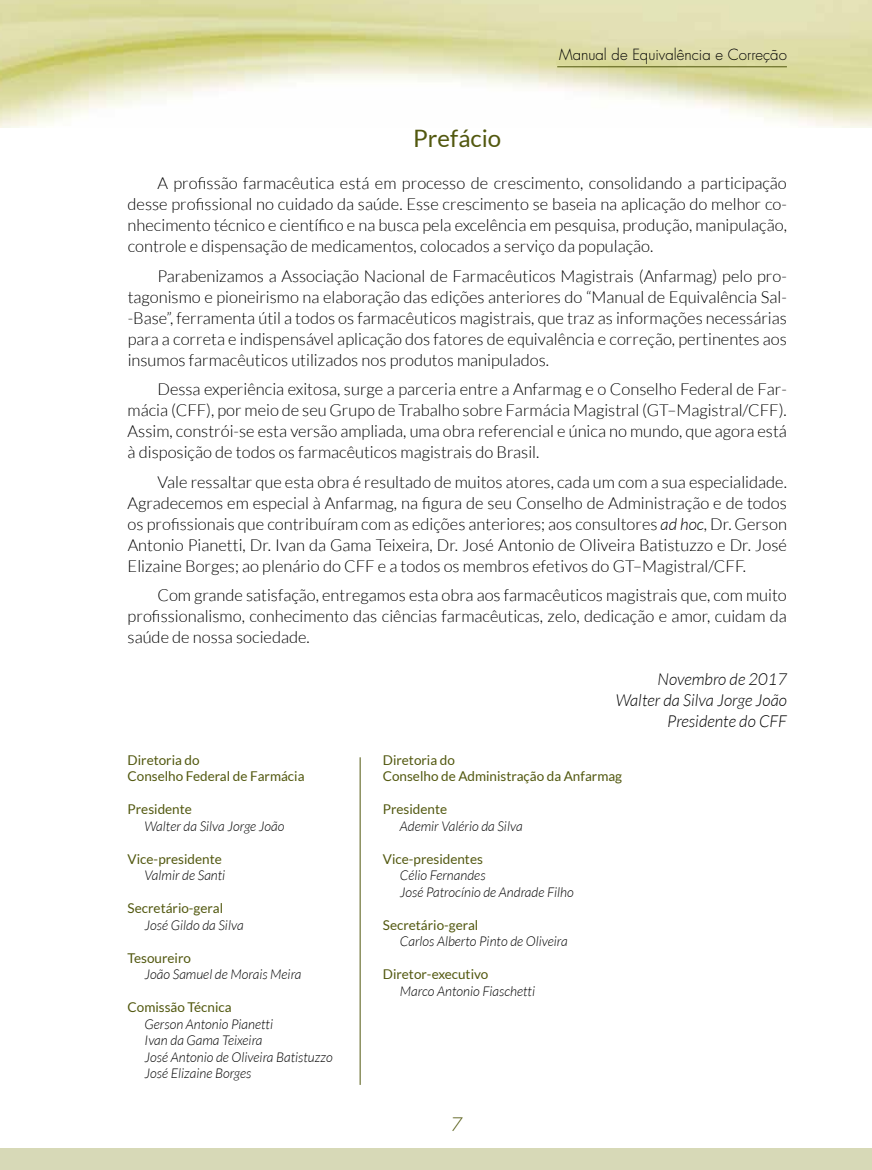
<style>
.page{position:relative;width:872px;height:1170px;background:#fff}
.page>*{position:absolute;margin:0;border:0;box-sizing:border-box;transform-origin:0 0}
.t1{font:24px "Lato";color:#52580f}
.t2{font:300 18px "Futura";color:#52580f}
.t3{font:300 16.5px/21px "Lato";color:#000;text-align:justify}
.t4{font:italic 300 16.5px/21px "Lato";color:#000;text-align:right}
.t5{font:300 15px "Futura";color:#000}
.t6{font:italic 300 13.5px/16.5px "Lato";color:#000}
.t7{font:13.5px "Lato";color:#52580f}
.s1{font-style:italic}
</style>
<div class="page">
<img style="left:0;top:0;width:872px;height:128px">
<div style="left:0;top:1148px;width:872px;height:21px;background:#d7d9b7"></div>
<hr style="left:557px;top:67px;width:230px;height:1px;background:#52580f">
<hr style="left:360px;top:757px;width:1px;height:327px;background:#52580f">
<p class="t5" style="left:559px;top:46px;width:229px">Manual de Equivalência e Correção</p>
<h1 class="t1" style="left:413px;top:125px;width:89px">Prefácio</h1>
<p class="t3" style="left:128px;top:173px;width:661px;text-indent:30px">A profissão farmacêutica está em processo de crescimento, consolidando a participação desse profissional no cuidado da saúde. Esse crescimento se baseia na aplicação do melhor co&shy;nhecimento técnico e científico e na busca pela excelência em pesquisa, produção, manipulação, controle e dispensação de medicamentos, colocados a serviço da população.</p>
<p class="t3" style="left:128px;top:265px;width:661px;text-indent:30px">Parabenizamos a Associação Nacional de Farmacêuticos Magistrais (Anfarmag) pelo pro&shy;tagonismo e pioneirismo na elaboração das edições anteriores do “Manual de Equivalência Sal--Base”, ferramenta útil a todos os farmacêuticos magistrais, que traz as informações necessárias para a correta e indispensável aplicação dos fatores de equivalência e correção, pertinentes aos insumos farmacêuticos utilizados nos produtos manipulados.</p>
<p class="t3" style="left:128px;top:379px;width:661px;text-indent:30px">Dessa experiência exitosa, surge a parceria entre a Anfarmag e o Conselho Federal de Far&shy;mácia (CFF), por meio de seu Grupo de Trabalho sobre Farmácia Magistral (GT–Magistral/CFF).<br>Assim, constrói-se esta versão ampliada, uma obra referencial e única no mundo, que agora está à disposição de todos os farmacêuticos magistrais do Brasil.</p>
<p class="t3" style="left:128px;top:471px;width:661px;text-indent:30px">Vale ressaltar que esta obra é resultado de muitos atores, cada um com a sua especialidade.<br>Agradecemos em especial à Anfarmag, na figura de seu Conselho de Administração e de todos os profissionais que contribuíram com as edições anteriores; aos consultores <span class="s1">ad hoc</span>, Dr. Gerson Antonio Pianetti, Dr. Ivan da Gama Teixeira, Dr. José Antonio de Oliveira Batistuzzo e Dr. José Elizaine Borges; ao plenário do CFF e a todos os membros efetivos do GT–Magistral/CFF.</p>
<p class="t3" style="left:128px;top:585px;width:661px;text-indent:30px">Com grande satisfação, entregamos esta obra aos farmacêuticos magistrais que, com muito profissionalismo, conhecimento das ciências farmacêuticas, zelo, dedicação e amor, cuidam da saúde de nossa sociedade.</p>
<p class="t4" style="left:616px;top:669px;width:172px">Novembro de 2017<br>Walter da Silva Jorge João<br>Presidente do CFF</p>
<p class="t7" style="left:128px;top:752px;width:74px">Diretoria do</p>
<p class="t7" style="left:383px;top:752px;width:74px">Diretoria do</p>
<p class="t7" style="left:128px;top:768px;width:178px">Conselho Federal de Farmácia</p>
<p class="t7" style="left:383px;top:768px;width:241px">Conselho de Administração da Anfarmag</p>
<p class="t7" style="left:128px;top:801px;width:66px">Presidente</p>
<p class="t7" style="left:383px;top:801px;width:66px">Presidente</p>
<p class="t6" style="left:145px;top:818px;width:141px">Walter da Silva Jorge João</p>
<p class="t6" style="left:400px;top:818px;width:124px">Ademir Valério da Silva</p>
<p class="t7" style="left:128px;top:851px;width:96px">Vice-presidente</p>
<p class="t7" style="left:383px;top:851px;width:102px">Vice-presidentes</p>
<p class="t6" style="left:145px;top:867px;width:82px">Valmir de Santi</p>
<p class="t6" style="left:400px;top:867px;width:176px">Célio Fernandes<br>José Patrocínio de Andrade Filho</p>
<p class="t7" style="left:128px;top:900px;width:97px">Secretário-geral</p>
<p class="t6" style="left:145px;top:917px;width:100px">José Gildo da Silva</p>
<p class="t7" style="left:383px;top:917px;width:97px">Secretário-geral</p>
<p class="t6" style="left:400px;top:933px;width:169px">Carlos Alberto Pinto de Oliveira</p>
<p class="t7" style="left:128px;top:950px;width:65px">Tesoureiro</p>
<p class="t6" style="left:145px;top:966px;width:158px">João Samuel de Morais Meira</p>
<p class="t7" style="left:383px;top:966px;width:107px">Diretor-executivo</p>
<p class="t6" style="left:400px;top:983px;width:137px">Marco Antonio Fiaschetti</p>
<p class="t7" style="left:128px;top:999px;width:106px">Comissão Técnica</p>
<p class="t6" style="left:145px;top:1016px;width:190px">Gerson Antonio Pianetti<br>Ivan da Gama Teixeira<br>José Antonio de Oliveira Batistuzzo<br>José Elizaine Borges</p>
<p class="t2" style="left:452px;top:1113px;width:13px">7</p>
</div>
